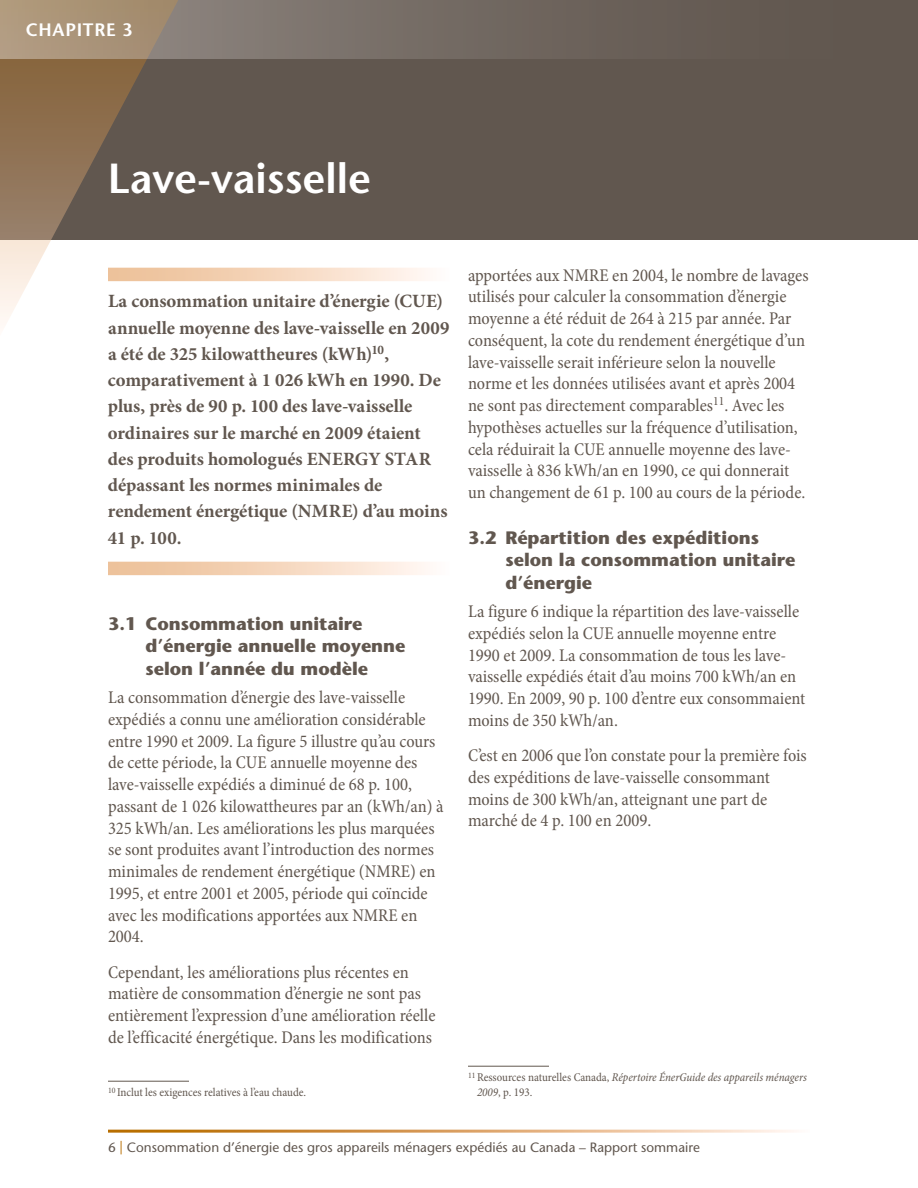
<style>
.page{position:relative;width:918px;height:1188px;background:#fff}
.page>*{position:absolute;margin:0;border:0;box-sizing:border-box;transform-origin:0 0}
.t1{font:600 42px "Stone Sans Std";color:#fff}
.t2{font:700 18.75px/26.2px "Minion Pro";letter-spacing:-.005em;color:#61574f}
.t3{font:condensed 18px/21.8px "Minion Pro";color:#61574f}
.t4{font:700 18px/22.5px "Stone Sans Std";color:#61574f}
.t5{font:600 18px "Stone Sans Std";letter-spacing:.04em;color:#fff}
.t6{font:500 13.5px "Stone Sans Std";color:#61574f}
.t7{font:italic condensed 12px/15px "Minion Pro";letter-spacing:-.005em;color:#61574f}
.t8{font:condensed 12px "Minion Pro";color:#61574f}
.s1{font-style:normal}
.s2{color:#b86e00}
</style>
<div class="page">
<div style="left:0;top:0;width:918px;height:239px;background:#61574f"></div>
<svg style="left:0;top:59px;width:193px;height:264px"></svg>
<svg style="left:0;top:0;width:596px;height:59px"></svg>
<svg style="left:108px;top:268px;width:320px;height:13px;background:#f5d7be"></svg>
<svg style="left:108px;top:562px;width:320px;height:13px;background:#f5d7be"></svg>
<hr style="left:108px;top:1081px;width:81px;height:1px;background:#61574f">
<hr style="left:468px;top:1066px;width:81px;height:1px;background:#61574f">
<p class="t5" style="left:26px;top:19px;width:109px">chapitre 3</p>
<h1 class="t1" style="left:108px;top:153px;width:265px">Lave-vaisselle</h1>
<p class="t2" style="left:108px;top:288px;width:343px">La consommation unitaire d’énergie (CUE) annuelle moyenne des lave-vaisselle en 2009 a été de 325 kilowattheures (kWh)<sup>10</sup>, comparativement à 1 026 kWh en 1990. De plus, près de 90 p. 100 des lave-vaisselle ordinaires sur le marché en 2009 étaient des produits homologués ENERGY STAR dépassant les normes minimales de rendement énergétique (NMRE) d’au moins 41 p. 100.</p>
<p class="t4" style="left:145px;top:612px;width:262px;text-indent:-37px">3.1 Consommation unitaire d’énergie annuelle moyenne selon l’année du modèle</p>
<p class="t3" style="left:108px;top:687px;width:337px">La consommation d’énergie des lave-vaisselle expédiés a connu une amélioration considérable entre 1990 et 2009. La figure 5 illustre qu’au cours de cette période, la CUE annuelle moyenne des lave-vaisselle expédiés a diminué de 68 p. 100, passant de 1 026 kilowattheures par an (kWh/an) à 325 kWh/an. Les améliorations les plus marquées se sont produites avant l’introduction des normes minimales de rendement énergétique (NMRE) en 1995, et entre 2001 et 2005, période qui coïncide avec les modifications apportées aux NMRE en 2004.</p>
<p class="t3" style="left:108px;top:961px;width:329px">Cependant, les améliorations plus récentes en matière de consommation d’énergie ne sont pas entièrement l’expression d’une amélioration réelle de l’efficacité énergétique. Dans les modifications</p>
<p class="t8" style="left:108px;top:1085px;width:200px"><sup>10</sup> Inclut les exigences relatives à l’eau chaude.</p>
<p class="t3" style="left:468px;top:264px;width:342px">apportées aux NMRE en 2004, le nombre de lavages utilisés pour calculer la consommation d’énergie moyenne a été réduit de 264 à 215 par année. Par conséquent, la cote du rendement énergétique d’un lave-vaisselle serait inférieure selon la nouvelle norme et les données utilisées avant et après 2004 ne sont pas directement comparables<sup>11</sup>. Avec les hypothèses actuelles sur la fréquence d’utilisation, cela réduirait la CUE annuelle moyenne des lave&shy;vaisselle à 836 kWh/an en 1990, ce qui donnerait un changement de 61 p. 100 au cours de la période.</p>
<p class="t4" style="left:506px;top:526px;width:292px;text-indent:-37px">3.2 Répartition des expéditions selon la consommation unitaire d’énergie</p>
<p class="t3" style="left:468px;top:601px;width:339px">La figure 6 indique la répartition des lave-vaisselle expédiés selon la CUE annuelle moyenne entre 1990 et 2009. La consommation de tous les lave&shy;vaisselle expédiés était d’au moins 700 kWh/an en 1990. En 2009, 90 p. 100 d’entre eux consommaient moins de 350 kWh/an.</p>
<p class="t3" style="left:468px;top:745px;width:340px">C’est en 2006 que l’on constate pour la première fois des expéditions de lave-vaisselle consommant moins de 300 kWh/an, atteignant une part de marché de 4 p. 100 en 2009.</p>
<p class="t7" style="left:477px;top:1070px;width:331px;text-indent:-9px"><sup>11</sup> <span class="s1">Ressources naturelles Canada,</span> Répertoire ÉnerGuide des appareils ménagers<br>2009<span class="s1">, p. 193.</span></p>
<p class="t6" style="left:108px;top:1139px;width:593px">6 <span class="s2">|</span> Consommation d’énergie des gros appareils ménagers expédiés au Canada – Rapport sommaire</p>
</div>
